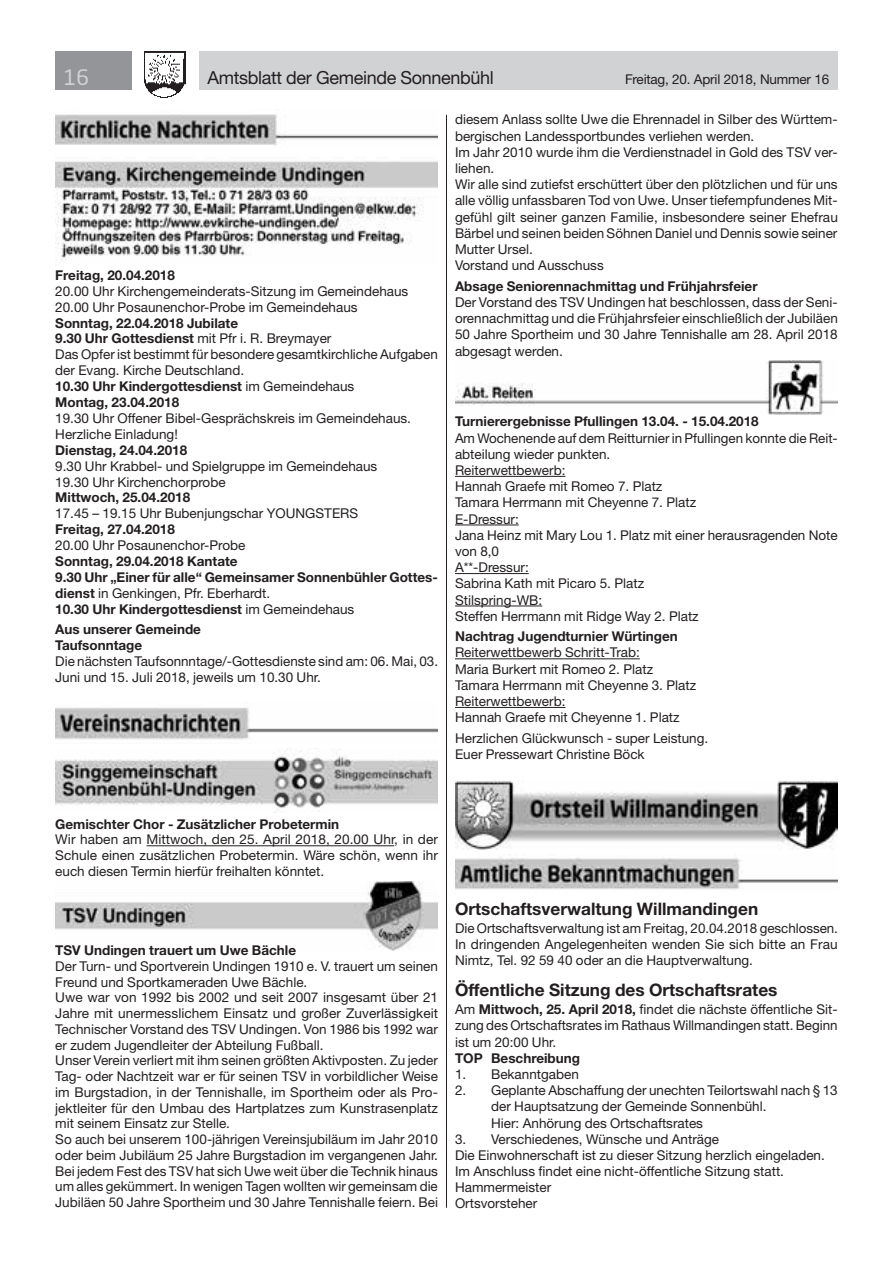
<style>
.page{position:relative;width:893px;height:1263px;background:#fff}
.page>*{position:absolute;margin:0;border:0;box-sizing:border-box;transform-origin:0 0}
.t1{font:21px "Neo Sans Std";color:#d1d2d4}
.t2{font:18px "Helvetica Neue LT Std";letter-spacing:-.02em;color:#231f20}
.t3{font:700 17.25px "Helvetica Neue LT Std";color:#231f20}
.t4{font:13.5px/16.2px "Helvetica Neue LT Std";color:#231f20}
.t5{font:700 13.5px/15.9px "Helvetica Neue LT Std";color:#231f20}
.s1{font-weight:700}
.s2{font-weight:400}
</style>
<div class="page">
<div style="left:199px;top:51px;width:639px;height:38px;background:#d1d2d4"></div>
<div style="left:55px;top:51px;width:77px;height:38px;background:#939598"></div>
<img style="left:145px;top:51px;width:41px;height:47px">
<hr style="left:147px;top:845px;width:247px;height:1px;background:#231f20">
<img style="left:55px;top:114px;width:383px;height:32px">
<img style="left:55px;top:161px;width:383px;height:100px">
<img style="left:55px;top:707px;width:383px;height:33px">
<img style="left:55px;top:751px;width:383px;height:62px">
<img style="left:55px;top:881px;width:383px;height:70px">
<hr style="left:455px;top:476px;width:110px;height:1px;background:#231f20">
<hr style="left:455px;top:525px;width:64px;height:1px;background:#231f20">
<hr style="left:455px;top:573px;width:74px;height:1px;background:#231f20">
<hr style="left:455px;top:606px;width:87px;height:1px;background:#231f20">
<hr style="left:455px;top:658px;width:185px;height:1px;background:#231f20">
<hr style="left:455px;top:707px;width:110px;height:1px;background:#231f20">
<img style="left:455px;top:361px;width:383px;height:53px">
<img style="left:455px;top:780px;width:383px;height:69px">
<img style="left:455px;top:854px;width:383px;height:36px">
<hr style="left:446px;top:115px;width:1px;height:1093px;background:#231f20">
<h1 class="t1" style="left:64px;top:64px;width:27px">16</h1>
<h2 class="t2" style="left:207px;top:67px;width:288px">Amtsblatt der Gemeinde Sonnenbühl</h2>
<p class="t4" style="left:625px;top:71px;width:206px">Freitag, 20. April 2018, Nummer 16</p>
<p class="t5" style="left:55px;top:267px;width:121px">Freitag, 20.04.2018</p>
<p class="t4" style="left:55px;top:283px;width:355px">20.00 Uhr Kirchengemeinderats-Sitzung im Gemeindehaus<br>20.00 Uhr Posaunenchor-Probe im Gemeindehaus</p>
<p class="t4" style="left:55px;top:315px;width:384px"><span class="s1">Sonntag, 22.04.2018 Jubilate<br>9.30 Uhr Gottesdienst</span> mit Pfr i. R. Breymayer<br>Das Opfer ist bestimmt für besondere gesamtkirchliche Aufgaben der Evang. Kirche Deutschland.<br><span class="s1">10.30 Uhr Kindergottesdienst</span> im Gemeindehaus<br><span class="s1">Montag, 23.04.2018</span></p>
<p class="t4" style="left:55px;top:410px;width:357px">19.30 Uhr Offener Bibel-Gesprächskreis im Gemeindehaus.<br>Herzliche Einladung!</p>
<p class="t5" style="left:55px;top:442px;width:133px">Dienstag, 24.04.2018</p>
<p class="t4" style="left:55px;top:458px;width:324px">9.30 Uhr Krabbel- und Spielgruppe im Gemeindehaus<br>19.30 Uhr Kirchenchorprobe</p>
<p class="t5" style="left:55px;top:489px;width:136px">Mittwoch, 25.04.2018</p>
<p class="t4" style="left:55px;top:505px;width:304px">17.45 – 19.15 Uhr Bubenjungschar YOUNGSTERS</p>
<p class="t5" style="left:55px;top:521px;width:121px">Freitag, 27.04.2018</p>
<p class="t4" style="left:55px;top:537px;width:192px">20.00 Uhr Posaunenchor-Probe</p>
<p class="t5" style="left:55px;top:553px;width:384px">Sonntag, 29.04.2018 Kantate<br>9.30 Uhr „Einer für alle“ Gemeinsamer Sonnenbühler Gottes&shy;dienst <span class="s2">in Genkingen, Pfr. Eberhardt.<br></span>10.30 Uhr Kindergottesdienst <span class="s2">im Gemeindehaus</span></p>
<p class="t5" style="left:55px;top:621px;width:147px">Aus unserer Gemeinde<br>Taufsonntage</p>
<p class="t4" style="left:55px;top:653px;width:384px">Die nächsten Taufsonnntage/-Gottesdienste sind am: 06. Mai, 03.<br>Juni und 15. Juli 2018, jeweils um 10.30 Uhr.</p>
<p class="t4" style="left:455px;top:111px;width:384px">diesem Anlass sollte Uwe die Ehrennadel in Silber des Württem&shy;bergischen Landessportbundes verliehen werden.<br>Im Jahr 2010 wurde ihm die Verdienstnadel in Gold des TSV ver&shy;liehen.<br>Wir alle sind zutiefst erschüttert über den plötzlichen und für uns alle völlig unfassbaren Tod von Uwe. Unser tiefempfundenes Mit&shy;gefühl gilt seiner ganzen Familie, insbesondere seiner Ehefrau Bärbel und seinen beiden Söhnen Daniel und Dennis sowie seiner Mutter Ursel.<br>Vorstand und Ausschuss</p>
<p class="t5" style="left:455px;top:278px;width:304px">Absage Seniorennachmittag und Frühjahrsfeier</p>
<p class="t4" style="left:455px;top:294px;width:384px;text-align:justify">Der Vorstand des TSV Undingen hat beschlossen, dass der Seni&shy;orennachmittag und die Frühjahrsfeier einschließlich der Jubiläen 50 Jahre Sportheim und 30 Jahre Tennishalle am 28. April 2018 abgesagt werden.</p>
<p class="t5" style="left:455px;top:413px;width:305px">Turnierergebnisse Pfullingen 13.04. - 15.04.2018</p>
<p class="t4" style="left:455px;top:429px;width:384px">Am Wochenende auf dem Reitturnier in Pfullingen konnte die Reit&shy;abteilung wieder punkten.<br>Reiterwettbewerb:<br>Hannah Graefe mit Romeo 7. Platz<br>Tamara Herrmann mit Cheyenne 7. Platz<br>E-Dressur:<br>Jana Heinz mit Mary Lou 1. Platz mit einer herausragenden Note von 8,0<br>A**-Dressur:<br>Sabrina Kath mit Picaro 5. Platz<br>Stilspring-WB:<br>Steffen Herrmann mit Ridge Way 2. Platz</p>
<p class="t5" style="left:455px;top:628px;width:224px">Nachtrag Jugendturnier Würtingen</p>
<p class="t4" style="left:455px;top:644px;width:243px">Reiterwettbewerb Schritt-Trab:<br>Maria Burkert mit Romeo 2. Platz<br>Tamara Herrmann mit Cheyenne 3. Platz<br>Reiterwettbewerb:<br>Hannah Graefe mit Cheyenne 1. Platz</p>
<p class="t4" style="left:455px;top:730px;width:255px">Herzlichen Glückwunsch - super Leistung.<br>Euer Pressewart Christine Böck</p>
<p class="t5" style="left:55px;top:816px;width:285px">Gemischter Chor - Zusätzlicher Probetermin</p>
<p class="t4" style="left:55px;top:831px;width:384px;line-height:15.8px;text-align:justify">Wir haben am Mittwoch, den 25. April 2018, 20.00 Uhr, in der Schule einen zusätzlichen Probetermin. Wäre schön, wenn ihr euch diesen Termin hierfür freihalten könntet.</p>
<p class="t5" style="left:55px;top:942px;width:242px">TSV Undingen trauert um Uwe Bächle</p>
<p class="t4" style="left:55px;top:958px;width:384px;line-height:15.8px">Der Turn- und Sportverein Undingen 1910 e. V. trauert um seinen Freund und Sportkameraden Uwe Bächle.<br>Uwe war von 1992 bis 2002 und seit 2007 insgesamt über 21<br>Jahre mit unermesslichem Einsatz und großer Zuverlässigkeit Technischer Vorstand des TSV Undingen. Von 1986 bis 1992 war er zudem Jugendleiter der Abteilung Fußball.<br>Unser Verein verliert mit ihm seinen größten Aktivposten. Zu jeder Tag- oder Nachtzeit war er für seinen TSV in vorbildlicher Weise im Burgstadion, in der Tennishalle, im Sportheim oder als Pro&shy;jektleiter für den Umbau des Hartplatzes zum Kunstrasenplatz mit seinem Einsatz zur Stelle.<br>So auch bei unserem 100-jährigen Vereinsjubiläum im Jahr 2010 oder beim Jubiläum 25 Jahre Burgstadion im vergangenen Jahr.<br>Bei jedem Fest des TSV hat sich Uwe weit über die Technik hinaus um alles gekümmert. In wenigen Tagen wollten wir gemeinsam die Jubiläen 50 Jahre Sportheim und 30 Jahre Tennishalle feiern. Bei</p>
<p class="t3" style="left:455px;top:898px;width:305px">Ortschaftsverwaltung Willmandingen</p>
<p class="t4" style="left:455px;top:920px;width:384px;text-align:justify">Die Ortschaftsverwaltung ist am Freitag, 20.04.2018 geschlossen.<br>In dringenden Angelegenheiten wenden Sie sich bitte an Frau Nimtz, Tel. 92 59 40 oder an die Hauptverwaltung.</p>
<p class="t3" style="left:455px;top:979px;width:324px">Öffentliche Sitzung des Ortschaftsrates</p>
<p class="t4" style="left:455px;top:1001px;width:384px;text-align:justify">Am <span class="s1">Mittwoch, 25. April 2018,</span> findet die nächste öffentliche Sit&shy;zung des Ortschaftsrates im Rathaus Willmandingen statt. Beginn ist um 20:00 Uhr.</p>
<p class="t5" style="left:455px;top:1050px;width:127px">TOP Beschreibung</p>
<p class="t4" style="left:455px;top:1066px;width:125px">1. Bekanntgaben</p>
<p class="t4" style="left:491px;top:1082px;width:348px;text-indent:-36px">2. Geplante Abschaffung der unechten Teilortswahl nach § 13 der Hauptsatzung der Gemeinde Sonnenbühl.<br>Hier: Anhörung des Ortschaftsrates</p>
<p class="t4" style="left:455px;top:1131px;width:371px">3. Verschiedenes, Wünsche und Anträge<br>Die Einwohnerschaft ist zu dieser Sitzung herzlich eingeladen.<br>Im Anschluss findet eine nicht-öffentliche Sitzung statt.<br>Hammermeister<br>Ortsvorsteher</p>
</div>
